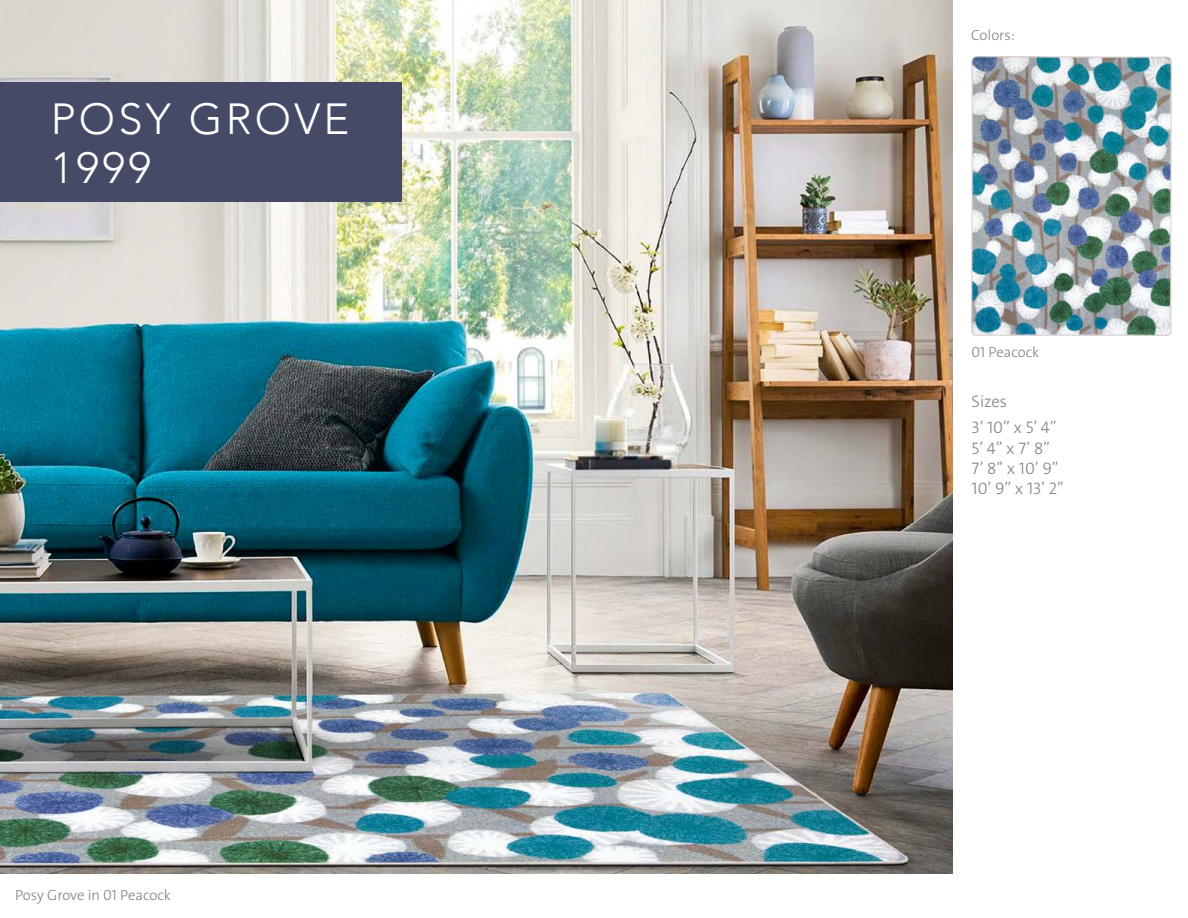
<style>
.page{position:relative;width:1188px;height:918px;background:#fff}
.page>*{position:absolute;margin:0;border:0;box-sizing:border-box;transform-origin:0 0}
.t1{font:300 43.5px/49.5px "Avenir";letter-spacing:.075em;color:#fff}
.t2{font:300 16.8px/20.1px "The Sans C4 s";color:#808285}
.t3{font:300 14.7px "The Sans C4 s";color:#808285}
</style>
<div class="page">
<img style="left:0;top:0;width:953px;height:874px">
<div style="left:0;top:82px;width:401px;height:120px;background:#454a67"></div>
<img style="left:971px;top:57px;width:200px;height:278px">
<h1 class="t1" style="left:51px;top:94px;width:300px">POSY GROVE<br>1999</h1>
<p class="t3" style="left:15px;top:885px;width:157px">Posy Grove in 01 Peacock</p>
<p class="t3" style="left:971px;top:26px;width:45px">Colors:</p>
<p class="t3" style="left:972px;top:342px;width:69px">01 Peacock</p>
<p class="t2" style="left:972px;top:388px;width:87px;line-height:26.4px">Sizes<br>3’ 10’’ x 5’ 4’’</p>
<p class="t2" style="left:972px;top:438px;width:94px">5’ 4’’ x 7’ 8’’<br>7’ 8’’ x 10’ 9’’<br>10’ 9’’ x 13’ 2’’</p>
</div>
